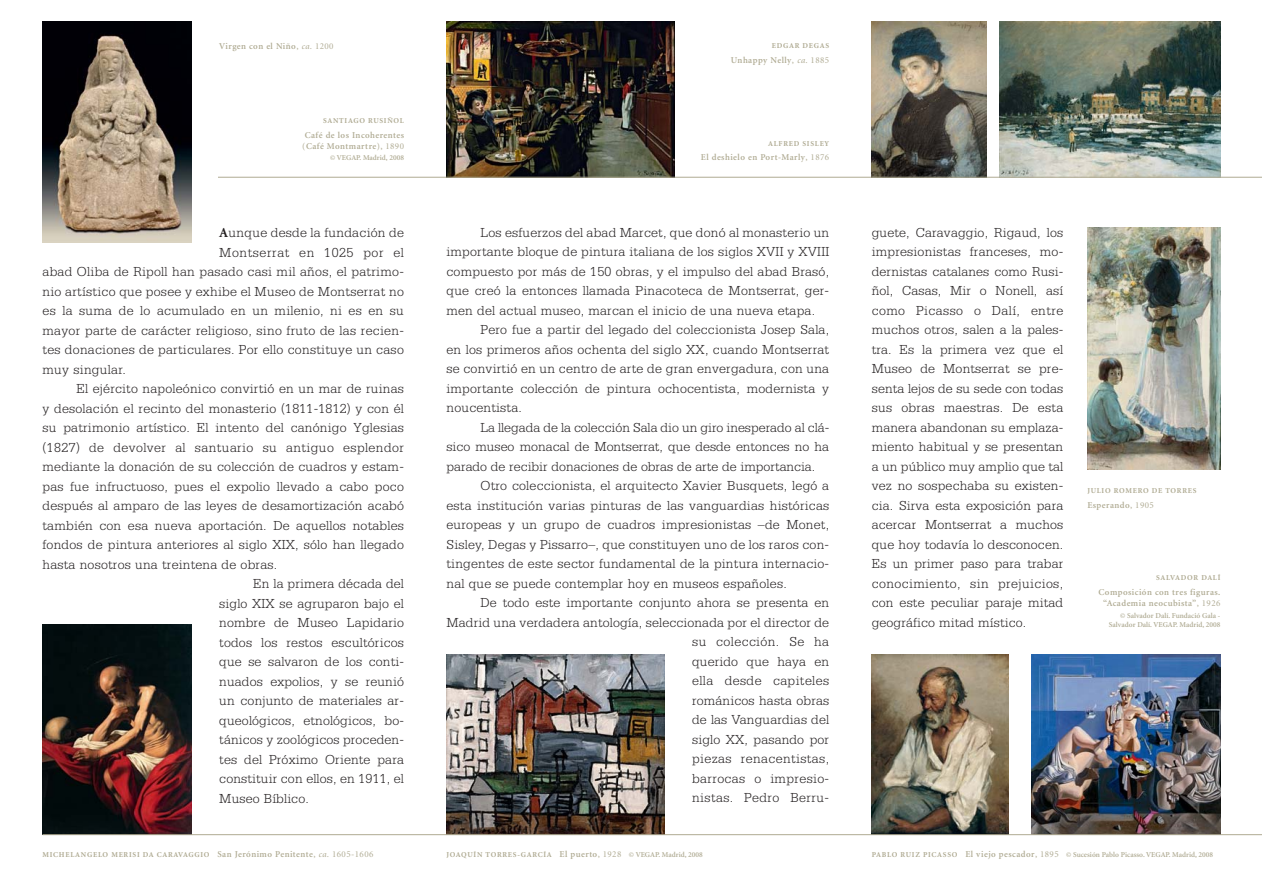
<style>
.page{position:relative;width:1263px;height:893px;background:#fff}
.page>*{position:absolute;margin:0;border:0;box-sizing:border-box;transform-origin:0 0}
.t1{font:300 13.8px/19.5px "Serifa";letter-spacing:.015em;color:#231f20;text-align:justify}
.t2{font:300 13.8px "Serifa";letter-spacing:.04em;color:#231f20}
.t3{font:600 9px/10.8px "Minion";letter-spacing:.05em;color:#afaa92}
.t4{font:700 7.5px "Minion";letter-spacing:.1em;color:#afaa92}
.t5{font:600 7.5px/9px "Minion";color:#afaa92;text-align:right}
.s1{font-weight:400}
.s2{font-weight:400;font-style:italic}
.s3{font-family:"Minion";font-weight:700}
.s4{font-weight:600;font-size:9px}
.s5{font-weight:400;font-size:9px}
.s6{font-weight:400;font-style:italic;font-size:9px}
.s7{font-weight:600}
.s8{font-weight:700}
.s9{font-size:9px}
</style>
<div class="page">
<img style="left:446px;top:22px;width:228px;height:155px">
<img style="left:1000px;top:22px;width:220px;height:155px">
<img style="left:872px;top:22px;width:115px;height:155px">
<hr style="left:204px;top:177px;width:1058px;height:1px;background:#afaa92">
<img style="left:1031px;top:655px;width:189px;height:179px">
<div style="left:43px;top:22px;width:175px;height:242px;background:#fff"></div>
<img style="left:1087px;top:227px;width:133px;height:243px">
<img style="left:43px;top:625px;width:148px;height:209px">
<img style="left:872px;top:654px;width:137px;height:180px">
<img style="left:43px;top:22px;width:148px;height:220px">
<img style="left:446px;top:654px;width:218px;height:180px">
<hr style="left:43px;top:834px;width:1219px;height:1px;background:#afaa92">
<p class="t3" style="left:219px;top:42px;width:116px">Virgen con el Niño<span class="s1">,</span> <span class="s2">ca.</span> <span class="s1">1200</span></p>
<p class="t4" style="left:772px;top:43px;width:59px">EDGAR DEGAS</p>
<p class="t3" style="left:731px;top:55px;width:100px">Unhappy Nelly<span class="s1">,</span> <span class="s2">ca.</span> <span class="s1">1885</span></p>
<p class="t4" style="left:323px;top:118px;width:82px">SANTIAGO RUSIÑOL</p>
<p class="t3" style="left:302px;top:130px;width:103px">Café de los Incoherentes (Café Montmartre)<span class="s1">, 1890</span></p>
<p class="t5" style="left:330px;top:154px;width:75px">© VEGAP. Madrid, 2008</p>
<p class="t4" style="left:768px;top:140px;width:63px">ALFRED SISLEY</p>
<p class="t3" style="left:701px;top:153px;width:130px">El deshielo en Port-Marly<span class="s1">, 1876</span></p>
<p class="t1" style="left:219px;top:224px;width:186px"><span class="s3">A</span>unque desde la fundación de</p>
<p class="t2" style="left:219px;top:247px;width:186px">Montserrat en 1025 por el</p>
<p class="t1" style="left:43px;top:263px;width:363px">abad Oliba de Ripoll han pasado casi mil años, el patrimo-</p>
<p class="t1" style="left:43px;top:282px;width:363px">nio artístico que posee y exhibe el Museo de Montserrat no</p>
<p class="t1" style="left:43px;top:302px;width:363px">es la suma de lo acumulado en un milenio, ni es en su</p>
<p class="t1" style="left:43px;top:321px;width:363px">mayor parte de carácter religioso, sino fruto de las recien-</p>
<p class="t1" style="left:43px;top:341px;width:363px">tes donaciones de particulares. Por ello constituye un caso</p>
<p class="t1" style="left:43px;top:360px;width:85px">muy singular.</p>
<p class="t1" style="left:77px;top:380px;width:329px">El ejército napoleónico convirtió en un mar de ruinas</p>
<p class="t1" style="left:43px;top:399px;width:363px">y desolación el recinto del monasterio (1811-1812) y con él</p>
<p class="t1" style="left:43px;top:419px;width:363px">su patrimonio artístico. El intento del canónigo Yglesias</p>
<p class="t1" style="left:43px;top:438px;width:363px">(1827) de devolver al santuario su antiguo esplendor</p>
<p class="t1" style="left:43px;top:458px;width:363px">mediante la donación de su colección de cuadros y estam-</p>
<p class="t1" style="left:43px;top:477px;width:363px">pas fue infructuoso, pues el expolio llevado a cabo poco</p>
<p class="t1" style="left:43px;top:497px;width:363px">después al amparo de las leyes de desamortización acabó</p>
<p class="t1" style="left:43px;top:516px;width:363px">también con esa nueva aportación. De aquellos notables</p>
<p class="t1" style="left:43px;top:536px;width:363px">fondos de pintura anteriores al siglo XIX, sólo han llegado</p>
<p class="t1" style="left:43px;top:555px;width:236px">hasta nosotros una treintena de obras.</p>
<p class="t1" style="left:253px;top:575px;width:152px">En la primera década del</p>
<p class="t1" style="left:219px;top:594px;width:186px">siglo XIX se agruparon bajo el</p>
<p class="t1" style="left:219px;top:614px;width:186px">nombre de Museo Lapidario</p>
<p class="t1" style="left:219px;top:633px;width:186px">todos los restos escultóricos</p>
<p class="t1" style="left:219px;top:653px;width:186px">que se salvaron de los conti-</p>
<p class="t1" style="left:219px;top:672px;width:186px">nuados expolios, y se reunió</p>
<p class="t1" style="left:219px;top:692px;width:186px">un conjunto de materiales ar-</p>
<p class="t1" style="left:219px;top:711px;width:186px">queológicos, etnológicos, bo-</p>
<p class="t1" style="left:219px;top:731px;width:186px">tánicos y zoológicos proceden-</p>
<p class="t1" style="left:219px;top:750px;width:186px">tes del Próximo Oriente para</p>
<p class="t1" style="left:219px;top:770px;width:186px">constituir con ellos, en 1911, el</p>
<p class="t1" style="left:219px;top:789px;width:91px">Museo Bíblico.</p>
<p class="t1" style="left:446px;top:223px;width:384px;text-indent:34px">Los esfuerzos del abad Marcet, que donó al monasterio un importante bloque de pintura italiana de los siglos XVII y XVIII compuesto por más de 150 obras, y el impulso del abad Brasó, que creó la entonces llamada Pinacoteca de Montserrat, ger&shy;men del actual museo, marcan el inicio de una nueva etapa.</p>
<p class="t1" style="left:446px;top:321px;width:384px;text-indent:34px">Pero fue a partir del legado del coleccionista Josep Sala, en los primeros años ochenta del siglo XX, cuando Montserrat se convirtió en un centro de arte de gran envergadura, con una importante colección de pintura ochocentista, modernista y noucentista.</p>
<p class="t1" style="left:446px;top:418px;width:384px;text-indent:34px">La llegada de la colección Sala dio un giro inesperado al clá&shy;sico museo monacal de Montserrat, que desde entonces no ha parado de recibir donaciones de obras de arte de importancia.</p>
<p class="t1" style="left:446px;top:477px;width:384px;text-indent:34px">Otro coleccionista, el arquitecto Xavier Busquets, legó a esta institución varias pinturas de las vanguardias históricas europeas y un grupo de cuadros impresionistas –de Monet, Sisley, Degas y Pissarro–, que constituyen uno de los raros con&shy;tingentes de este sector fundamental de la pintura internacio&shy;nal que se puede contemplar hoy en museos españoles.</p>
<p class="t1" style="left:446px;top:594px;width:384px;text-align:right">De todo este importante conjunto ahora se presenta en<br>Madrid una verdadera antología, seleccionada por el director de su colección. Se ha<br>querido que haya en<br>ella desde capiteles<br>románicos hasta obras<br>de las Vanguardias del<br>siglo XX, pasando por<br>piezas renacentistas,<br>barrocas o impresio-<br>nistas. Pedro Berru-</p>
<p class="t1" style="left:872px;top:223px;width:193px">guete, Caravaggio, Rigaud, los impresionistas franceses, mo&shy;dernistas catalanes como Rusi&shy;ñol, Casas, Mir o Nonell, así como Picasso o Dalí, entre muchos otros, salen a la pales&shy;tra. Es la primera vez que el Museo de Montserrat se pre&shy;senta lejos de su sede con todas sus obras maestras. De esta manera abandonan su emplaza&shy;miento habitual y se presentan a un público muy amplio que tal vez no sospechaba su existen&shy;cia. Sirva esta exposición para acercar Montserrat a muchos que hoy todavía lo desconocen.<br>Es un primer paso para trabar conocimiento, sin prejuicios, con este peculiar paraje mitad geográfico mitad místico.</p>
<p class="t4" style="left:1087px;top:488px;width:111px">JULIO ROMERO DE TORRES</p>
<p class="t3" style="left:1087px;top:500px;width:68px">Esperando<span class="s1">, 1905</span></p>
<p class="t4" style="left:1156px;top:575px;width:66px">SALVADOR DALÍ</p>
<p class="t3" style="left:1098px;top:587px;width:123px;text-align:center">Composición con tres figuras. “Academia neocubista”<span class="s1">, 1926</span></p>
<p class="t5" style="left:1109px;top:611px;width:113px">© Salvador Dalí. Fundació Gala -<br>Salvador Dalí. VEGAP. Madrid, 2008</p>
<p class="t4" style="left:43px;top:852px;width:332px">MICHELANGELO MERISI DA CARAVAGGIO <span class="s4">San Jerónimo Penitente</span><span class="s5">,</span> <span class="s6">ca.</span> <span class="s5">1605-1606</span></p>
<p class="t4" style="left:446px;top:852px;width:258px">JOAQUÍN TORRES-GARCÍA <span class="s4">El puerto</span><span class="s5">, 1928</span> <span class="s7">© VEGAP. Madrid, 2008</span></p>
<p class="t5" style="left:872px;top:851px;width:343px"><span class="s8">PABLO RUIZ PICASSO</span> <span class="s9">El viejo pescador</span><span class="s5">, 1895</span> © Sucesión Pablo Picasso. VEGAP. Madrid, 2008</p>
</div>
